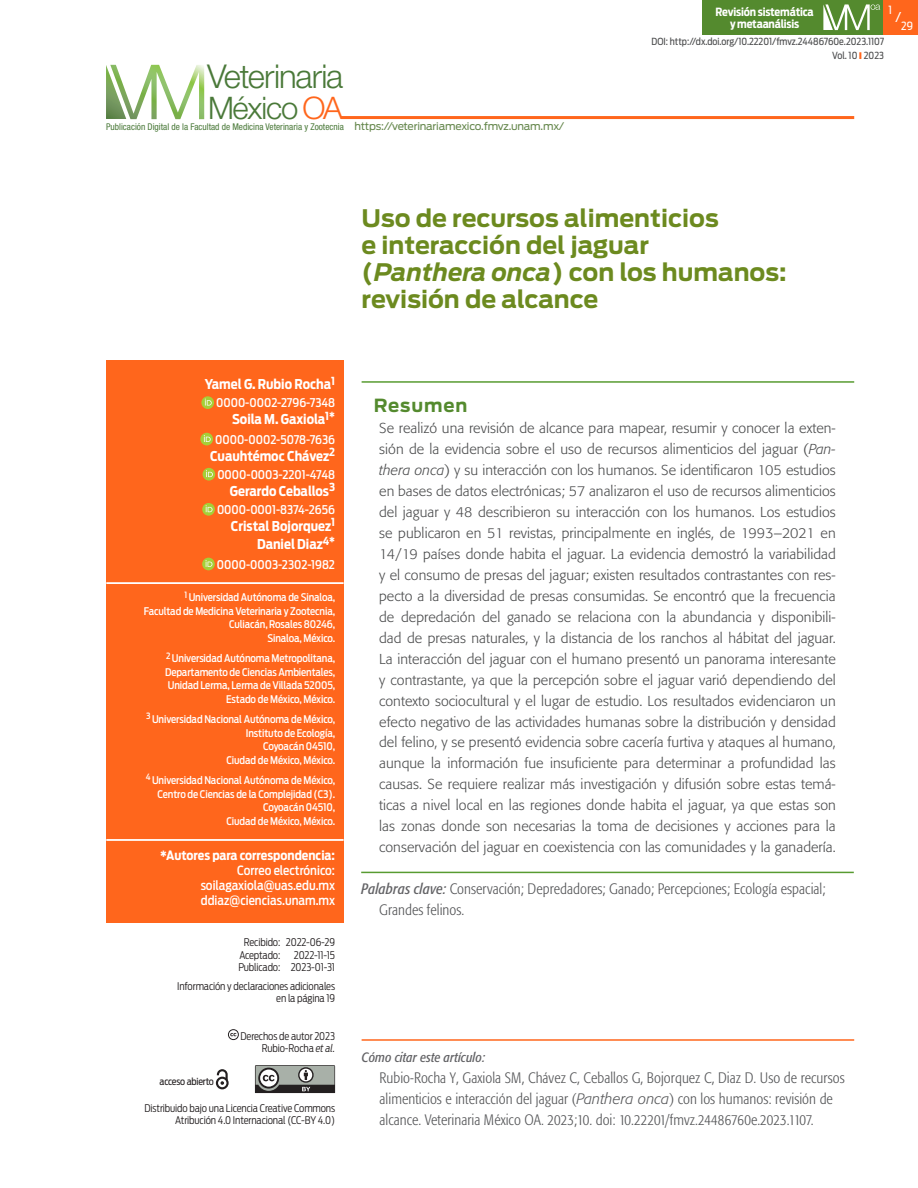
<style>
.page{position:relative;width:918px;height:1188px;background:#fff}
.page>*{position:absolute;margin:0;border:0;box-sizing:border-box;transform-origin:0 0}
.t1{font:300 32.85px "Helvetica Neue LT Std";letter-spacing:-.025em;color:#4a7939}
.t2{font:300 31.05px "Helvetica Neue LT Std";letter-spacing:-.035em;color:#4a7939}
._0_a_título{font:700 24px/27px "Antenna";color:#6c8a1f}
._02_sumario_a_titulo{font:700 18px "Antenna";letter-spacing:.05em;color:#548a2e}
._0_b_keywords{font:300 condensed 15px/21px "Formata";letter-spacing:.005em;color:#57585a}
._02_sumario_b_texto_1{font:300 14.25px/21px "Formata";letter-spacing:.005em;color:#4b4c4d;text-align:justify}
._01_autores_a_nombres{font:700 13.5px "Antenna Cond";color:#fff}
._0_b_keywords-2{font:italic condensed 13.5px "Formata";letter-spacing:.005em;color:#636366}
.t3{font:13.5px "Antenna Cond";color:#fff}
._01_autores_c_correo{font:500 12.75px/15px "Antenna Cond";color:#fff;text-align:right}
._01_autores_c_correo-2{font:700 12.75px "Antenna Cond";color:#fff}
._01_autores_a_nombres-2{font:500 12px "Antenna Cond";color:#fff}
.t4{font:700 11.25px/12px "Antenna Cond";letter-spacing:-.015em;color:#fff;text-align:center}
.t5{font:11.25px "Antenna Cond";color:#fff}
._01_autores_b_pies{font:500 10.5px/13.6px "Antenna Cond";letter-spacing:-.01em;color:#fff;text-align:right}
._01_autores_b_pies-2{font:300 10.5px/12.5px "Antenna Cond";letter-spacing:-.01em;color:#231f20;text-align:right}
.t6{font:10.5px "Antenna";letter-spacing:-.02em;color:#64864b}
.t7{font:9.75px "Antenna Cond";color:#4b4c4d}
._07_figura_pie{font:9.75px "Antenna Cond";letter-spacing:-.015em;color:#231f20}
.t8{font:condensed 9.3px "Helvetica Neue LT Std";color:#4a7939}
.s1{color:#ff661c}
.s2{font-style:italic}
.s3{font-weight:400;font-style:italic;color:#636366}
.s4{font-style:italic;font-stretch:normal}
</style>
<div class="page">
<hr style="left:341px;top:116px;width:513px;height:3px;background:#ff661c">
<div style="left:702px;top:0;width:185px;height:34px;background:#548a2e"></div>
<svg style="left:823px;top:4px;width:57px;height:26px"></svg>
<svg style="left:106px;top:65px;width:98px;height:54px"></svg>
<div style="left:884px;top:0;width:34px;height:34px;background:#ff661c"></div>
<svg style="left:228px;top:1029px;width:11px;height:11px"></svg>
<svg style="left:216px;top:1069px;width:13px;height:20px"></svg>
<div style="left:144px;top:1066px;width:101px;height:27px;border:1px solid #fff"></div>
<svg style="left:255px;top:1065px;width:80px;height:28px;background:#80827f"></svg>
<hr style="left:361px;top:872px;width:493px;height:1px;background:#589b31">
<div style="left:106px;top:360px;width:238px;height:563px;background:#ff661c"></div>
<svg style="left:201px;top:396px;width:13px;height:13px"></svg>
<svg style="left:205px;top:399px;width:7px;height:7px"></svg>
<svg style="left:200px;top:433px;width:13px;height:12px"></svg>
<svg style="left:204px;top:435px;width:7px;height:7px"></svg>
<div style="left:203px;top:468px;width:12px;height:13px;background:#a6cf38;border-radius:50%"></div>
<svg style="left:206px;top:470px;width:7px;height:7px"></svg>
<svg style="left:202px;top:503px;width:13px;height:13px"></svg>
<svg style="left:206px;top:505px;width:7px;height:7px"></svg>
<svg style="left:202px;top:558px;width:13px;height:12px"></svg>
<svg style="left:206px;top:560px;width:6px;height:7px"></svg>
<hr style="left:106px;top:582px;width:238px;height:2px;background:#fff">
<hr style="left:106px;top:839px;width:238px;height:2px;background:#fff">
<hr style="left:362px;top:1039px;width:492px;height:2px;background:#ff661c">
<hr style="left:362px;top:381px;width:492px;height:2px;background:#589b31">
<h1 class="t1" style="left:207px;top:57px;width:138px">Veterinaria</h1>
<h2 class="t2" style="left:208px;top:89px;width:136px">México <span class="s1">OA</span></h2>
<p class="t8" style="left:106px;top:121px;width:239px">Publicación Digital de la Facultad de Medicina Veterinaria y Zootecnia</p>
<p class="t6" style="left:354px;top:120px;width:211px">https://veterinariamexico.fmvz.unam.mx/</p>
<p class="t4" style="left:716px;top:5px;width:100px">Revisión sistemática y metaanálisis</p>
<p class="t5" style="left:889px;top:3px;width:5px">1</p>
<p class="t3" style="left:896px;top:9px;width:7px">/</p>
<p class="t5" style="left:901px;top:19px;width:13px">29</p>
<p class="t7" style="left:652px;top:36px;width:234px">DOI: http://dx.doi.org/10.22201/fmvz.24486760e.2023.1107</p>
<p class="t7" style="left:832px;top:50px;width:53px">Vol. 10 2023</p>
<p class="_0_a_título" style="left:362px;top:205px;width:427px">Uso de recursos alimenticios<br>e interacción del jaguar<br>(<span class="s2">Panthera onca</span>) con los humanos: revisión de alcance</p>
<p class="_01_autores_a_nombres" style="left:205px;top:376px;width:132px">Yamel G. Rubio Rocha<sup>1</sup></p>
<p class="_01_autores_a_nombres-2" style="left:216px;top:396px;width:120px">0000-0002-2796-7348</p>
<p class="_01_autores_a_nombres" style="left:232px;top:411px;width:105px">Soila M. Gaxiola<sup>1*</sup></p>
<p class="_01_autores_a_nombres-2" style="left:215px;top:432px;width:121px">0000-0002-5078-7636</p>
<p class="_01_autores_a_nombres" style="left:210px;top:448px;width:126px">Cuauhtémoc Chávez<sup>2</sup></p>
<p class="_01_autores_a_nombres-2" style="left:217px;top:468px;width:119px">0000-0003-2201-4748</p>
<p class="_01_autores_a_nombres" style="left:230px;top:483px;width:107px">Gerardo Ceballos<sup>3</sup></p>
<p class="_01_autores_a_nombres-2" style="left:217px;top:503px;width:120px">0000-0001-8374-2656</p>
<p class="_01_autores_a_nombres" style="left:231px;top:518px;width:106px">Cristal Bojorquez<sup>1</sup></p>
<p class="_01_autores_a_nombres" style="left:257px;top:536px;width:79px">Daniel Diaz<sup>4*</sup></p>
<p class="_01_autores_a_nombres-2" style="left:217px;top:557px;width:120px">0000-0003-2302-1982</p>
<p class="_01_autores_b_pies" style="left:144px;top:590px;width:193px"><sup>1</sup> Universidad Autónoma de Sinaloa,<br>Facultad de Medicina Veterinaria y Zootecnia,<br>Culiacán, Rosales 80246,<br>Sinaloa, México.</p>
<p class="_01_autores_b_pies" style="left:165px;top:651px;width:172px"><sup>2</sup> Universidad Autónoma Metropolitana, Departamento de Ciencias Ambientales, Unidad Lerma, Lerma de Villada 52005, Estado de México, México.</p>
<p class="_01_autores_b_pies" style="left:146px;top:712px;width:190px"><sup>3</sup> Universidad Nacional Autónoma de México,<br>Instituto de Ecología,<br>Coyoacán 04510,<br>Ciudad de México, México.</p>
<p class="_01_autores_b_pies" style="left:146px;top:773px;width:191px"><sup>4</sup> Universidad Nacional Autónoma de México,<br>Centro de Ciencias de la Complejidad (C3).<br>Coyoacán 04510,<br>Ciudad de México, México.</p>
<p class="_01_autores_c_correo-2" style="left:160px;top:848px;width:176px">*Autores para correspondencia:</p>
<p class="_01_autores_c_correo" style="left:201px;top:863px;width:136px">Correo electrónico: soilagaxiola@uas.edu.mx</p>
<p class="_01_autores_c_correo" style="left:201px;top:893px;width:136px">ddiaz@ciencias.unam.mx</p>
<p class="_01_autores_b_pies-2" style="left:244px;top:936px;width:93px">Recibido: 2022-06-29</p>
<p class="_01_autores_b_pies-2" style="left:239px;top:949px;width:43px">Aceptado:</p>
<p class="_01_autores_b_pies-2" style="left:294px;top:949px;width:43px">2022-11-15</p>
<p class="_01_autores_b_pies-2" style="left:238px;top:961px;width:98px">Publicado: 2023-01-31</p>
<p class="_01_autores_b_pies-2" style="left:177px;top:980px;width:159px">Información y declaraciones adicionales en la página 19</p>
<p class="_01_autores_b_pies-2" style="left:241px;top:1030px;width:96px">Derechos de autor 2023<br>Rubio-Rocha <span class="s2">et al.</span></p>
<p class="_07_figura_pie" style="left:160px;top:1076px;width:56px">acceso abierto</p>
<p class="_01_autores_b_pies-2" style="left:145px;top:1102px;width:192px">Distribuido bajo una Licencia Creative Commons<br>Atribución 4.0 Internacional (CC-BY 4.0)</p>
<p class="_02_sumario_a_titulo" style="left:374px;top:395px;width:95px">Resumen</p>
<p class="_02_sumario_b_texto_1" style="left:379px;top:418px;width:458px">Se realizó una revisión de alcance para mapear, resumir y conocer la exten&shy;sión de la evidencia sobre el uso de recursos alimenticios del jaguar (<span class="s2">Pan&shy;thera onca</span>) y su interacción con los humanos. Se identificaron 105 estudios en bases de datos electrónicas; 57 analizaron el uso de recursos alimenticios del jaguar y 48 describieron su interacción con los humanos. Los estudios se publicaron en 51 revistas, principalmente en inglés, de 1993–2021 en 14/19 países donde habita el jaguar. La evidencia demostró la variabilidad y el consumo de presas del jaguar; existen resultados contrastantes con res&shy;pecto a la diversidad de presas consumidas. Se encontró que la frecuencia de depredación del ganado se relaciona con la abundancia y disponibili&shy;dad de presas naturales, y la distancia de los ranchos al hábitat del jaguar.<br>La interacción del jaguar con el humano presentó un panorama interesante y contrastante, ya que la percepción sobre el jaguar varió dependiendo del contexto sociocultural y el lugar de estudio. Los resultados evidenciaron un efecto negativo de las actividades humanas sobre la distribución y densidad del felino, y se presentó evidencia sobre cacería furtiva y ataques al humano, aunque la información fue insuficiente para determinar a profundidad las causas. Se requiere realizar más investigación y difusión sobre estas temá&shy;ticas a nivel local en las regiones donde habita el jaguar, ya que estas son las zonas donde son necesarias la toma de decisiones y acciones para la conservación del jaguar en coexistencia con las comunidades y la ganadería.</p>
<p class="_0_b_keywords" style="left:379px;top:879px;width:448px;text-indent:-18px"><span class="s3">Palabras clave:</span> Conservación; Depredadores; Ganado; Percepciones; Ecología espacial;<br>Grandes felinos.</p>
<p class="_0_b_keywords-2" style="left:362px;top:1049px;width:125px">Cómo citar este artículo:</p>
<p class="_0_b_keywords" style="left:380px;top:1067px;width:467px">Rubio-Rocha Y, Gaxiola SM, Chávez C, Ceballos G, Bojorquez C, Diaz D. Uso de recursos alimenticios e interacción del jaguar (<span class="s4">Panthera onca</span>) con los humanos: revisión de alcance. Veterinaria México OA. 2023;10. doi: 10.22201/fmvz.24486760e.2023.1107.</p>
</div>
